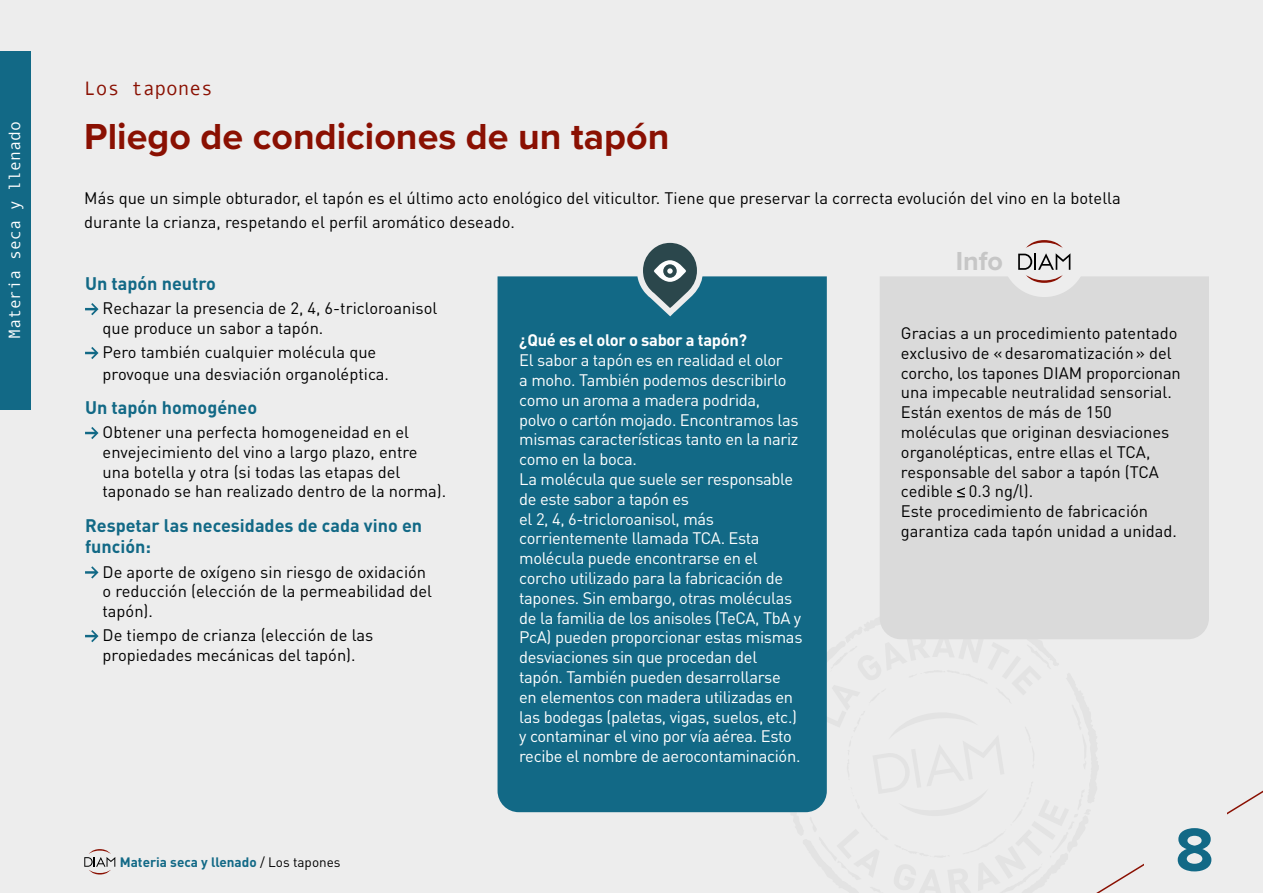
<style>
.page{position:relative;width:1263px;height:893px;background:#ededed}
.page>*{position:absolute;margin:0;border:0;box-sizing:border-box;transform-origin:0 0}
.t1{font:700 62.85px "Proxima Nova";color:#126986}
.t2{font:700 37.5px "Proxima Nova";color:#8a1002}
.t3{font:700 27px "Proxima Nova";color:#c6c6c6}
.t4{font:19.5px "Andale Mono";color:#8a1002}
.t5{font:700 18px/21.6px "DIN Pro";color:#126986}
.t6{font:16.5px/19.8px "DIN Pro";color:#000}
.t7{font:16.5px/19.8px "DIN Pro";letter-spacing:-.02em;color:#fff}
.t8{font:700 16.5px "DIN Pro";letter-spacing:-.02em;color:#fff}
.t9{font:16.5px "Andale Mono";color:#fff}
.t10{font:700 13.5px "DIN Pro";color:#126986}
.s1{font-weight:400;color:#000}
</style>
<div class="page">
<div style="left:0;top:51px;width:31px;height:359px;background:#126986"></div>
<svg style="left:85px;top:303px;width:14px;height:12px"></svg>
<svg style="left:85px;top:347px;width:14px;height:12px"></svg>
<svg style="left:85px;top:427px;width:14px;height:12px"></svg>
<svg style="left:85px;top:566px;width:14px;height:13px"></svg>
<svg style="left:85px;top:630px;width:14px;height:12px"></svg>
<div style="left:497px;top:276px;width:330px;height:536px;background:#126986"></div>
<div style="left:880px;top:276px;width:329px;height:363px;background:#dadada"></div>
<svg style="left:957px;top:487px;width:8px;height:10px"></svg>
<svg style="left:84px;top:849px;width:31px;height:25px"></svg>
<svg style="left:634px;top:242px;width:72px;height:79px"></svg>
<div style="left:1002px;top:212px;width:85px;height:85px;background:#ededed;border-radius:50%"></div>
<svg style="left:1018px;top:240px;width:52px;height:43px"></svg>
<p class="t9" style="left:4px;top:339px;width:219px;rotate:-90deg">Materia seca y llenado</p>
<p class="t4" style="left:84px;top:76px;width:130px">Los tapones</p>
<h2 class="t2" style="left:84px;top:108px;width:587px">Pliego de condiciones de un tapón</h2>
<p class="t6" style="left:84px;top:185px;width:1038px;line-height:24px">Más que un simple obturador, el tapón es el último acto enológico del viticultor. Tiene que preservar la correcta evolución del vino en la botella durante la crianza, respetando el perfil aromático deseado.</p>
<h3 class="t3" style="left:956px;top:241px;width:49px">Info</h3>
<p class="t5" style="left:85px;top:272px;width:132px">Un tapón neutro</p>
<p class="t6" style="left:103px;top:298px;width:336px">Rechazar la presencia de 2, 4, 6-tricloroanisol que produce un sabor a tapón.</p>
<p class="t6" style="left:103px;top:341px;width:288px;line-height:21.6px">Pero también cualquier molécula que provoque una desviación organoléptica.</p>
<p class="t5" style="left:85px;top:396px;width:174px">Un tapón homogéneo</p>
<p class="t6" style="left:103px;top:422px;width:345px">Obtener una perfecta homogeneidad en el envejecimiento del vino a largo plazo, entre una botella y otra (si todas las etapas del taponado se han realizado dentro de la norma).</p>
<p class="t5" style="left:85px;top:514px;width:339px">Respetar las necesidades de cada vino en función:</p>
<p class="t6" style="left:103px;top:561px;width:331px">De aporte de oxígeno sin riesgo de oxidación o reducción (elección de la permeabilidad del tapón).</p>
<p class="t6" style="left:103px;top:625px;width:272px">De tiempo de crianza (elección de las propiedades mecánicas del tapón).</p>
<p class="t10" style="left:120px;top:853px;width:222px">Materia seca y llenado <span class="s1">/ Los tapones</span></p>
<p class="t8" style="left:519px;top:329px;width:229px">¿Qué es el olor o sabor a tapón?</p>
<p class="t7" style="left:519px;top:350px;width:285px">El sabor a tapón es en realidad el olor<br>a moho. También podemos describirlo como un aroma a madera podrida,<br>polvo o cartón mojado. Encontramos las mismas características tanto en la nariz como en la boca.<br>La molécula que suele ser responsable de este sabor a tapón es<br>el 2, 4, 6-tricloroanisol, más corrientemente llamada TCA. Esta molécula puede encontrarse en el corcho utilizado para la fabricación de tapones. Sin embargo, otras moléculas de la familia de los anisoles (TeCA, TbA y PcA) pueden proporcionar estas mismas desviaciones sin que procedan del tapón. También pueden desarrollarse en elementos con madera utilizadas en las bodegas (paletas, vigas, suelos, etc.) y contaminar el vino por vía aérea. Esto recibe el nombre de aerocontaminación.</p>
<p class="t6" style="left:901px;top:322px;width:281px">Gracias a un procedimiento patentado exclusivo de «desaromatización» del corcho, los tapones DIAM proporcionan una impecable neutralidad sensorial.<br>Están exentos de más de 150 moléculas que originan desviaciones organolépticas, entre ellas el TCA, responsable del sabor a tapón (TCA cedible 0.3 ng/l).<br>Este procedimiento de fabricación garantiza cada tapón unidad a unidad.</p>
<h1 class="t1" style="left:1175px;top:803px;width:40px">8</h1>
</div>
